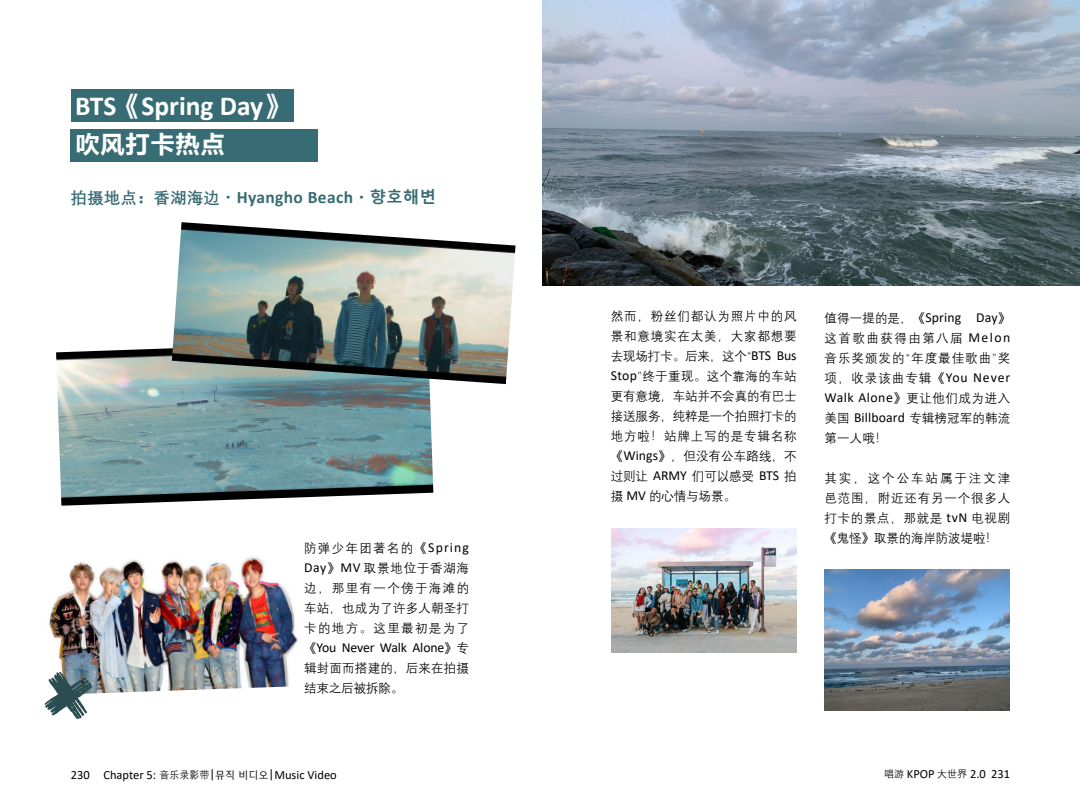
<style>
.page{position:relative;width:1080px;height:812px;background:#fff}
.page>*{position:absolute;margin:0;border:0;box-sizing:border-box;transform-origin:0 0}
.t1{font:700 27.5px "Calibri";color:#fff}
.t2{font:25px "FZLTCHJW GB1 0";color:#fff}
.t3{font:700 17.5px "Calibri";letter-spacing:.02em;color:#386c74}
.t4{font:13.75px "Calibri";letter-spacing:-.01em;color:#000}
.t5{font:13.75px "Calibri";letter-spacing:.04em;color:#000}
.t6{font:12.5px/20px "Deng Xian";letter-spacing:.055em;color:#000;text-align:justify}
.t7{font:12.5px "Calibri";color:#000}
.t8{font:12.5px/20px "Deng Xian";letter-spacing:.01em;color:#000}
.t9{font:12.5px/20px "Deng Xian";letter-spacing:.015em;color:#000}
.s1{font-family:"FZLTCHJW GB1 0";font-weight:400;font-size:25px}
.s2{font-family:"Deng Xian";font-size:16.25px}
.s3{font-family:"DF Zong Yi Bd 80 Win GB";font-weight:400;font-size:16.25px}
.s4{font-family:"Malgun Gothic";font-size:16.25px}
.s5{font-family:"Calibri";font-size:13.75px}
.s6{font-family:"Deng Xian";font-size:12.5px}
.s7{font-family:"Deng Xian";font-size:10px}
.s8{font-family:"Malgun Gothic";font-size:10px}
</style>
<div class="page">
<img style="left:49px;top:557px;width:249px;height:137px">
<div style="left:71px;top:89px;width:222px;height:33px;background:#386c74"></div>
<div style="left:71px;top:129px;width:247px;height:33px;background:#386c74"></div>
<img style="left:56px;top:348px;width:377px;height:157px">
<img style="left:172px;top:222px;width:343px;height:162px">
<svg style="left:44px;top:670px;width:50px;height:50px"></svg>
<img style="left:611px;top:528px;width:186px;height:124px">
<img style="left:542px;top:0;width:538px;height:285px">
<img style="left:825px;top:569px;width:184px;height:141px">
<h1 class="t1" style="left:75px;top:86px;width:215px">BTS<span class="s1">《</span>Spring Day<span class="s1">》</span></h1>
<h2 class="t2" style="left:75px;top:130px;width:151px">吹风打卡热点</h2>
<h3 class="t3" style="left:71px;top:184px;width:366px"><span class="s2">拍摄地点：香湖海边</span><span class="s3">·</span>Hyangho Beach<span class="s3">·</span><span class="s4">향호해변</span></h3>
<p class="t6" style="left:304px;top:537px;width:166px">防弹少年团著名的《<span class="s5">Spring Day</span>》<span class="s5">MV</span> 取景地位于香湖海边，那里有一个傍于海滩的车站，也成为了许多人朝圣打卡的地方。这里最初是为了</p>
<p class="t4" style="left:304px;top:637px;width:166px"><span class="s6">《</span>You Never Walk Alone<span class="s6">》专</span></p>
<p class="t9" style="left:304px;top:657px;width:166px">辑封面而搭建的，后来在拍摄结束之后被拆除。</p>
<p class="t6" style="left:611px;top:305px;width:187px">然而，粉丝们都认为照片中的风景和意境实在太美，大家都想要去现场打卡。后来，这个“<span class="s5">BTS Bus Stop</span>”终于重现。这个靠海的车站更有意境，车站并不会真的有巴士接送服务，纯粹是一个拍照打卡的地方啦！站牌上写的是专辑名称《<span class="s5">Wings</span>》，但没有公车路线，不过则让 <span class="s5">ARMY</span> 们可以感受 <span class="s5">BTS</span> 拍摄 <span class="s5">MV</span> 的心情与场景。</p>
<p class="t6" style="left:824px;top:307px;width:187px">值得一提的是，《<span class="s5">Spring Day</span>》这首歌曲获得由第八届 <span class="s5">Melon</span>音乐奖颁发的“年度最佳歌曲”奖项，收录该曲专辑《<span class="s5">You Never</span></p>
<p class="t5" style="left:824px;top:388px;width:187px">Walk Alone<span class="s6">》更让他们成为进入</span></p>
<p class="t8" style="left:824px;top:407px;width:187px">美国 <span class="s5">Billboard</span> 专辑榜冠军的韩流第一人哦！</p>
<p class="t6" style="left:824px;top:467px;width:187px">其实，这个公车站属于注文津邑范围，附近还有另一个很多人打卡的景点，那就是 <span class="s5">tvN</span> 电视剧《鬼怪》取景的海岸防波堤啦！</p>
<p class="t7" style="left:71px;top:765px;width:267px">230 Chapter 5: <span class="s7">音乐录影带</span>|<span class="s8">뮤직 비디오</span>|Music Video</p>
<p class="t7" style="left:884px;top:764px;width:127px"><span class="s7">唱游</span> KPOP <span class="s7">大世界</span> 2.0 231</p>
</div>
